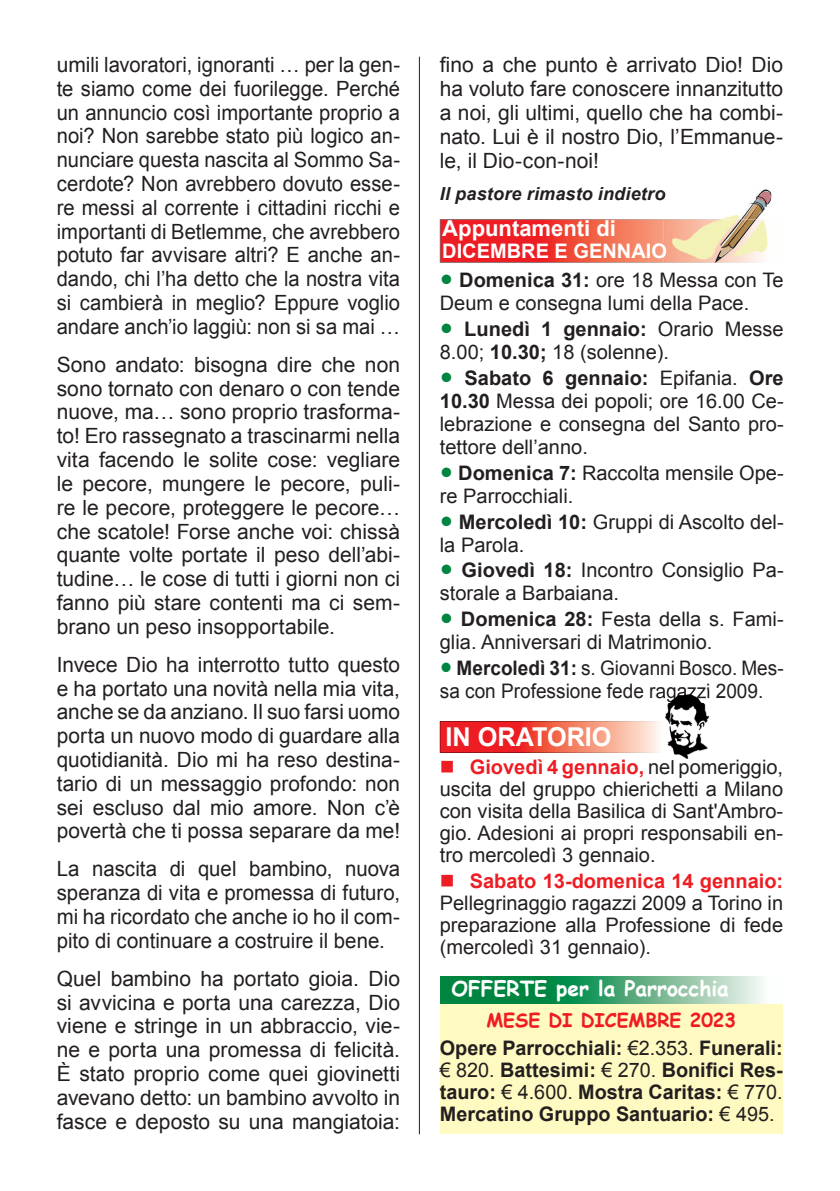
<style>
.page{position:relative;width:840px;height:1191px;background:#fff}
.page>*{position:absolute;margin:0;border:0;box-sizing:border-box;transform-origin:0 0}
.t1{font:700 26px "Arial";color:#fff}
.t2{font:700 22px "Arial";color:#fff}
.t3{font:21px/23.8px "Arial";color:#231f20;text-align:justify}
.t4{font:700 21px "Comic Sans MS";color:#fff}
.t5{font:20px/23px "Arial";color:#231f20}
.t6{font:700 20px/22px "Arial";color:#231f20;text-align:justify}
.t7{font:20px/23px "Arial";color:#231f20;scale:.95 1}
.t8{font:700 20px "Arial";color:#fff}
.t9{font:700 19px "Comic Sans MS";color:#ee1d23}
.t10{font:italic 700 18px "Arial";letter-spacing:.015em;color:#231f20}
.s1{font-size:38px;color:#008540}
.s2{font-weight:700}
.s3{color:#ee1d23}
.s4{font-weight:700;color:#ee1d23}
.s5{font-weight:400}
</style>
<div class="page">
<hr style="left:419px;top:57px;width:1px;height:1077px;background:#231f20">
<img style="left:440px;top:219px;width:222px;height:43px">
<img style="left:665px;top:189px;width:105px;height:30px">
<img style="left:663px;top:191px;width:2px;height:9px">
<img style="left:662px;top:262px;width:98px;height:1px">
<img style="left:662px;top:219px;width:106px;height:43px">
<img style="left:662px;top:244px;width:3px;height:14px">
<img style="left:440px;top:721px;width:216px;height:31px">
<img style="left:656px;top:702px;width:54px;height:59px">
<img style="left:656px;top:690px;width:54px;height:12px">
<img style="left:656px;top:721px;width:45px;height:31px">
<div style="left:439px;top:1003px;width:343px;height:131px;background:#fffac1"></div>
<svg style="left:440px;top:976px;width:323px;height:27px;background:#4aa776"></svg>
<p class="t3" style="left:57px;top:53px;width:345px">umili lavoratori, ignoranti … per la gen&shy;te siamo come dei fuorilegge. Perché un annuncio così importante proprio a noi? Non sarebbe stato più logico an&shy;nunciare questa nascita al Sommo Sa&shy;cerdote? Non avrebbero dovuto esse&shy;re messi al corrente i cittadini ricchi e importanti di Betlemme, che avrebbero potuto far avvisare altri? E anche an&shy;dando, chi l’ha detto che la nostra vita si cambierà in meglio? Eppure voglio andare anch’io laggiù: non si sa mai …</p>
<p class="t3" style="left:57px;top:353px;width:345px">Sono andato: bisogna dire che non sono tornato con denaro o con tende nuove, ma… sono proprio trasforma&shy;to! Ero rassegnato a trascinarmi nella vita facendo le solite cose: vegliare le pecore, mungere le pecore, puli&shy;re le pecore, proteggere le pecore… che scatole! Forse anche voi: chissà quante volte portate il peso dell’abi&shy;tudine… le cose di tutti i giorni non ci fanno più stare contenti ma ci sem&shy;brano un peso insopportabile.</p>
<p class="t3" style="left:57px;top:652px;width:345px">Invece Dio ha interrotto tutto questo e ha portato una novità nella mia vita, anche se da anziano. Il suo farsi uomo porta un nuovo modo di guardare alla quotidianità. Dio mi ha reso destina&shy;tario di un messaggio profondo: non sei escluso dal mio amore. Non c’è povertà che ti possa separare da me!</p>
<p class="t3" style="left:57px;top:857px;width:344px">La nascita di quel bambino, nuova speranza di vita e promessa di futuro, mi ha ricordato che anche io ho il com&shy;pito di continuare a costruire il bene.</p>
<p class="t3" style="left:57px;top:966px;width:345px">Quel bambino ha portato gioia. Dio si avvicina e porta una carezza, Dio viene e stringe in un abbraccio, vie&shy;ne e porta una promessa di felicità.<br>È stato proprio come quei giovinetti avevano detto: un bambino avvolto in fasce e deposto su una mangiatoia:</p>
<p class="t3" style="left:439px;top:53px;width:345px">fino a che punto è arrivato Dio! Dio ha voluto fare conoscere innanzitutto a noi, gli ultimi, quello che ha combi&shy;nato. Lui è il nostro Dio, l’Emmanue&shy;le, il Dio-con-noi!</p>
<p class="t10" style="left:439px;top:182px;width:227px">Il pastore rimasto indietro</p>
<p class="t2" style="left:442px;top:214px;width:175px">Appuntamenti di</p>
<p class="t8" style="left:442px;top:238px;width:226px">DICEMBRE E GENNAIO</p>
<p class="t5" style="left:439px;top:269px;width:345px"><span class="s1">•</span> <span class="s2">Domenica 31:</span> ore 18 Messa con Te<br>Deum e consegna lumi della Pace.</p>
<p class="t5" style="left:439px;top:318px;width:345px"><span class="s1">•</span> <span class="s2">Lunedì 1 gennaio:</span> Orario Messe<br>8.00; <span class="s2">10.30;</span> 18 (solenne).</p>
<p class="t5" style="left:439px;top:366px;width:345px;text-align:justify"><span class="s1">•</span> <span class="s2">Sabato 6 gennaio:</span> Epifania. <span class="s2">Ore 10.30</span> Messa dei popoli; ore 16.00 Ce&shy;lebrazione e consegna del Santo pro&shy;tettore dell’anno.</p>
<p class="t5" style="left:439px;top:461px;width:345px"><span class="s1">•</span> <span class="s2">Domenica 7:</span> Raccolta mensile Ope&shy;re Parrocchiali.</p>
<p class="t5" style="left:439px;top:510px;width:345px"><span class="s1">•</span> <span class="s2">Mercoledì 10:</span> Gruppi di Ascolto del&shy;la Parola.</p>
<p class="t5" style="left:439px;top:559px;width:345px"><span class="s1">•</span> <span class="s2">Giovedì 18:</span> Incontro Consiglio Pa&shy;storale a Barbaiana.</p>
<p class="t5" style="left:439px;top:608px;width:345px"><span class="s1">•</span> <span class="s2">Domenica 28:</span> Festa della s. Fami&shy;glia. Anniversari di Matrimonio.</p>
<p class="t7" style="left:439px;top:657px;width:363px"><span class="s1">•</span> <span class="s2">Mercoledì 31:</span> s. Giovanni Bosco. Mes&shy;sa con Professione fede ragazzi 2009.</p>
<p class="t1" style="left:445px;top:720px;width:167px">IN ORATORIO</p>
<p class="t5" style="left:439px;top:756px;width:345px;line-height:22px;text-align:justify"><span class="s3">■</span> <span class="s4">Giovedì 4 gennaio,</span> nel pomeriggio, uscita del gruppo chierichetti a Milano con visita della Basilica di Sant'Ambro&shy;gio. Adesioni ai propri responsabili en&shy;tro mercoledì 3 gennaio.</p>
<p class="t5" style="left:439px;top:870px;width:345px;line-height:22px;text-align:justify"><span class="s3">■</span> <span class="s4">Sabato 13-domenica 14 gennaio:<br></span>Pellegrinaggio ragazzi 2009 a Torino in preparazione alla Professione di fede (mercoledì 31 gennaio).</p>
<p class="t4" style="left:451px;top:973px;width:278px">OFFERTE per la Parrocchia</p>
<p class="t9" style="left:486px;top:1006px;width:251px">MESE DI DICEMBRE 2023</p>
<p class="t6" style="left:439px;top:1037px;width:344px">Opere Parrocchiali: <span class="s5">€2.353.</span> Funerali: <span class="s5">€ 820.</span> Battesimi: <span class="s5">€ 270.</span> Bonifici Res&shy;tauro: <span class="s5">€ 4.600.</span> Mostra Caritas: <span class="s5">€ 770.<br></span>Mercatino Gruppo Santuario: <span class="s5">€ 495.</span></p>
</div>
